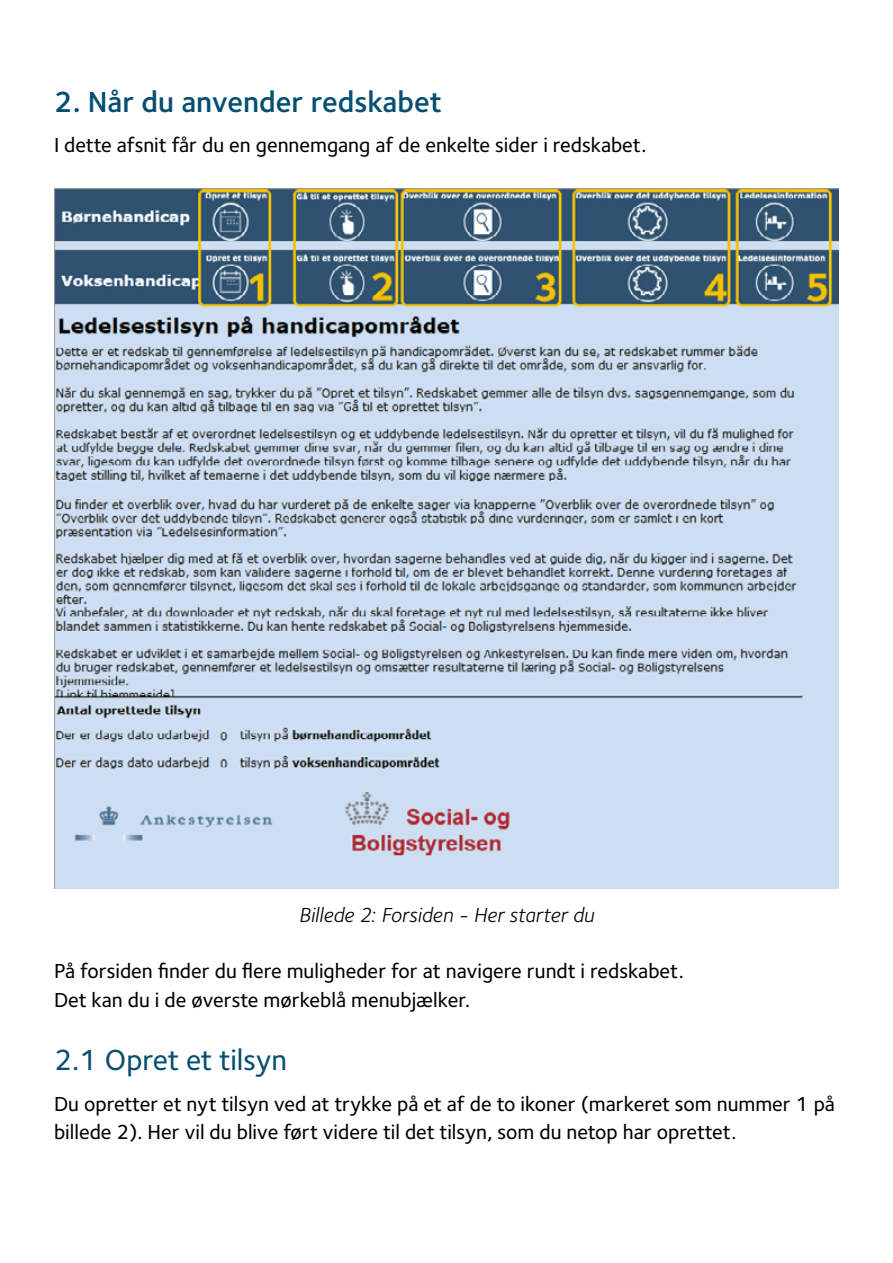
<style>
.page{position:relative;width:893px;height:1263px;background:#fff}
.page>*{position:absolute;margin:0;border:0;box-sizing:border-box;transform-origin:0 0}
.Overskrift_h2{font:600 30px "Foundry Sterling";color:#064f71}
.Overskrift_h3{font:500 30px "Foundry Sterling";color:#064f71}
.t1{font:500 21px/28.5px "Foundry Sterling";color:#000}
.t2{font:italic 21px "Foundry Sterling";color:#000}
</style>
<div class="page">
<img style="left:54px;top:189px;width:785px;height:699px">
<h2 class="Overskrift_h2" style="left:54px;top:84px;width:390px">2. Når du anvender redskabet</h2>
<p class="t1" style="left:54px;top:131px;width:594px">I dette afsnit får du en gennemgang af de enkelte sider i redskabet.</p>
<p class="t2" style="left:299px;top:902px;width:297px">Billede 2: Forsiden - Her starter du</p>
<p class="t1" style="left:54px;top:957px;width:631px">På forsiden finder du flere muligheder for at navigere rundt i redskabet.<br>Det kan du i de øverste mørkeblå menubjælker.</p>
<h3 class="Overskrift_h3" style="left:54px;top:1042px;width:235px">2.1 Opret et tilsyn</h3>
<p class="t1" style="left:54px;top:1090px;width:782px">Du opretter et nyt tilsyn ved at trykke på et af de to ikoner (markeret som nummer 1 på billede 2). Her vil du blive ført videre til det tilsyn, som du netop har oprettet.</p>
</div>
